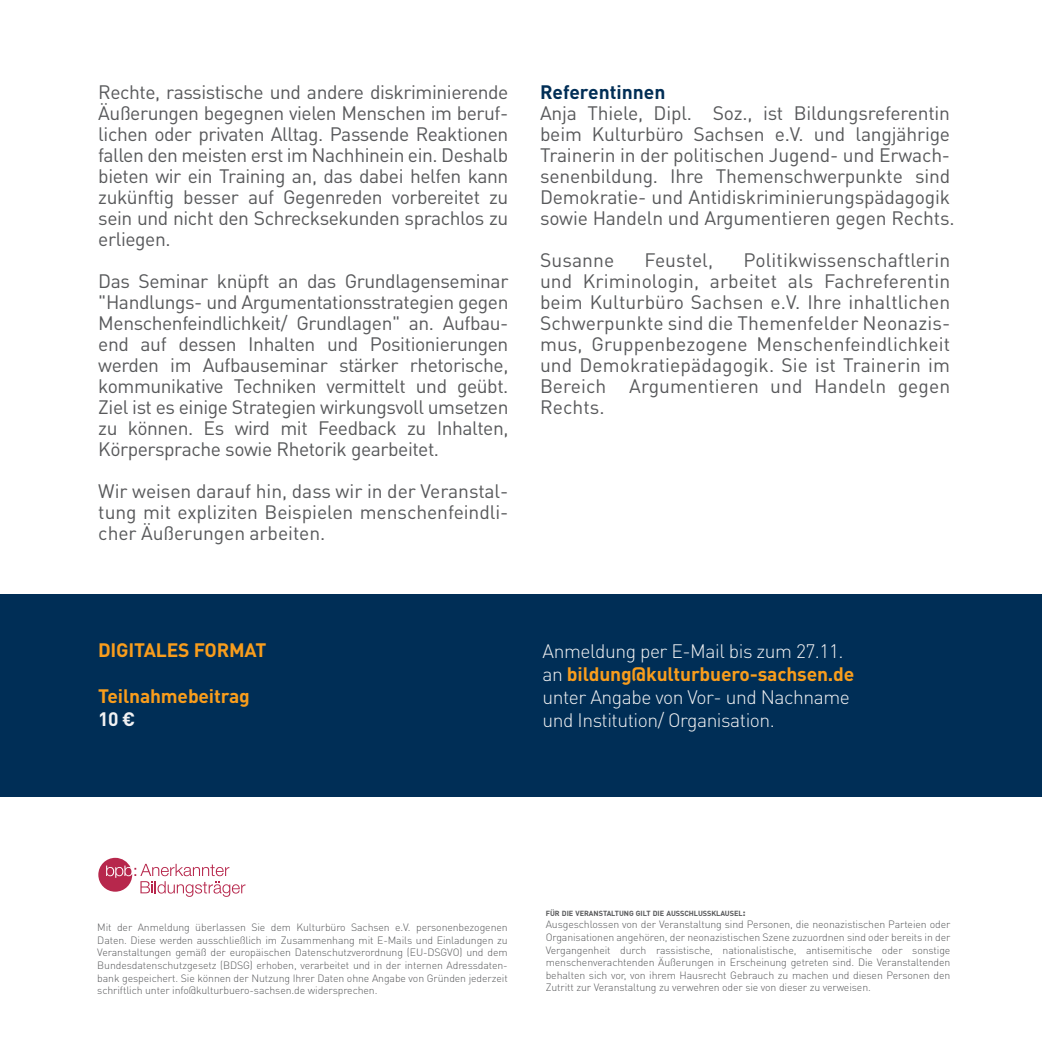
<style>
.page{position:relative;width:1042px;height:1042px;background:#fff}
.page>*{position:absolute;margin:0;border:0;box-sizing:border-box;transform-origin:0 0}
.t1{font:19.25px/21px "DIN Pro";letter-spacing:-.01em;color:#58595b;text-align:justify}
.t2{font:300 19.25px/23.1px "DIN Pro";letter-spacing:-.025em;color:#f1f1f2}
.t3{font:700 19.25px "DIN Pro";letter-spacing:-.01em;color:#f99d1c}
.t4{font:700 19.25px "DIN Pro";color:#002e56}
.t5{font:700 19.25px "DIN Pro";color:#f1f1f2}
.t6{font:300 10.5px/12.6px "DIN Pro";letter-spacing:-.01em;color:#58595b;text-align:justify}
.t7{font:700 7.35px "DIN Pro";letter-spacing:-.01em;color:#58595b}
.s1{font-weight:700;color:#f99d1c}
.s2{font-size:10.5px}
</style>
<div class="page">
<div style="left:0;top:594px;width:1042px;height:202px;background:#002e56"></div>
<svg style="left:98px;top:858px;width:147px;height:39px"></svg>
<p class="t1" style="left:98px;top:81px;width:412px">Rechte, rassistische und andere diskriminierende Äußerungen begegnen vielen Menschen im beruf&shy;lichen oder privaten Alltag. Passende Reaktionen fallen den meisten erst im Nachhinein ein. Deshalb bieten wir ein Training an, das dabei helfen kann zukünftig besser auf Gegenreden vorbereitet zu sein und nicht den Schrecksekunden sprachlos zu erliegen.</p>
<p class="t1" style="left:98px;top:270px;width:412px">Das Seminar knüpft an das Grundlagenseminar "Handlungs- und Argumentationsstrategien gegen Menschenfeindlichkeit/ Grundlagen" an. Aufbau&shy;end auf dessen Inhalten und Positionierungen werden im Aufbauseminar stärker rhetorische, kommunikative Techniken vermittelt und geübt.<br>Ziel ist es einige Strategien wirkungsvoll umsetzen zu können. Es wird mit Feedback zu Inhalten, Körpersprache sowie Rhetorik gearbeitet.</p>
<p class="t1" style="left:98px;top:480px;width:412px">Wir weisen darauf hin, dass wir in der Veranstal&shy;tung mit expliziten Beispielen menschenfeindli&shy;cher Äußerungen arbeiten.</p>
<p class="t4" style="left:540px;top:79px;width:127px">Referentinnen</p>
<p class="t1" style="left:540px;top:102px;width:416px;text-align:left">Anja Thiele, Dipl. Soz., ist Bildungsreferentin beim Kulturbüro Sachsen e.V. und langjährige Trainerin in der politischen Jugend- und Erwach&shy;senenbildung. Ihre Themenschwerpunkte sind Demokratie- und Antidiskriminierungspädagogik sowie Handeln und Argumentieren gegen Rechts.</p>
<p class="t1" style="left:540px;top:249px;width:76px">Susanne</p>
<p class="t1" style="left:644px;top:249px;width:70px">Feustel,</p>
<p class="t1" style="left:540px;top:249px;width:412px;text-indent:203px">Politikwissenschaftlerin und Kriminologin, arbeitet als Fachreferentin beim Kulturbüro Sachsen e.V. Ihre inhaltlichen Schwerpunkte sind die Themenfelder Neonazis&shy;mus, Gruppenbezogene Menschenfeindlichkeit und Demokratiepädagogik. Sie ist Trainerin im Bereich Argumentieren und Handeln gegen Rechts.</p>
<p class="t3" style="left:98px;top:636px;width:170px">DIGITALES FORMAT</p>
<p class="t3" style="left:98px;top:683px;width:153px">Teilnahmebeitrag</p>
<p class="t5" style="left:98px;top:706px;width:39px">10 €</p>
<p class="t2" style="left:542px;top:638px;width:313px">Anmeldung per E-Mail bis zum 27.11. an <span class="s1">bildung@kulturbuero-sachsen.de </span>unter Angabe von Vor- und Nachname und Institution/ Organisation.</p>
<p class="t6" style="left:97px;top:921px;width:412px">Mit der Anmeldung überlassen Sie dem Kulturbüro Sachsen e.V. personenbezogenen Daten. Diese werden ausschließlich im Zusammenhang mit E-Mails und Einladungen zu Veranstaltungen gemäß der europäischen Datenschutzverordnung (EU-DSGVO) und dem Bundesdatenschutzgesetz (BDSG) erhoben, verarbeitet und in der internen Adressdaten&shy;bank gespeichert. Sie können der Nutzung Ihrer Daten ohne Angabe von Gründen jederzeit schriftlich unter info@kulturbuero-sachsen.de widersprechen.</p>
<p class="t7" style="left:546px;top:908px;width:202px">FÜR DIE VERANSTALTUNG GILT DIE AUSSCHLUSSKLAUSEL<span class="s2">:</span></p>
<p class="t6" style="left:546px;top:918px;width:406px">Ausgeschlossen von der Veranstaltung sind Personen, die neonazistischen Parteien oder Organisationen angehören, der neonazistischen Szene zuzuordnen sind oder bereits in der Vergangenheit durch rassistische, nationalistische, antisemitische oder sonstige menschenverachtenden Äußerungen in Erscheinung getreten sind. Die Veranstaltenden behalten sich vor, von ihrem Hausrecht Gebrauch zu machen und diesen Personen den Zutritt zur Veranstaltung zu verwehren oder sie von dieser zu verweisen.</p>
</div>
